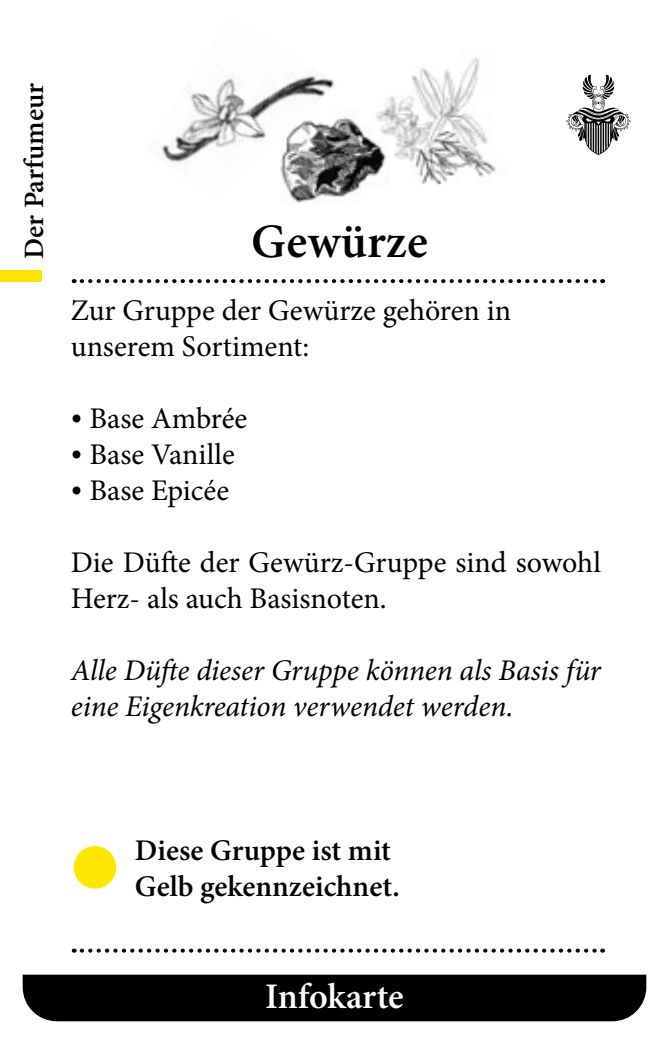
<style>
.page{position:relative;width:669px;height:1044px;background:#fff}
.page>*{position:absolute;margin:0;border:0;box-sizing:border-box;transform-origin:0 0}
.t1{font:600 48px "Minion Pro";letter-spacing:.005em;color:#000}
.t2{font:600 36px "Minion Pro";letter-spacing:-.005em;color:#fff}
.t3{font:30px/36px "Minion Pro";color:#000}
.t4{font:italic 30px/36px "Minion Pro";letter-spacing:-.005em;color:#000}
.t5{font:600 30px/36px "Minion Pro";color:#000}
.t6{font:600 28px "Minion Pro";color:#000}
</style>
<div class="page">
<svg style="left:82px;top:279px;width:521px;height:4px"></svg>
<svg style="left:566px;top:75px;width:65px;height:80px"></svg>
<div style="left:0;top:270px;width:42px;height:12px;background:#ffe500"></div>
<div style="left:23px;top:974px;width:623px;height:46px;background:#000"></div>
<svg style="left:82px;top:948px;width:521px;height:4px"></svg>
<div style="left:74px;top:845px;width:42px;height:43px;background:#ffe500;border-radius:50%"></div>
<img style="left:293px;top:117px;width:74px;height:86px">
<img style="left:367px;top:57px;width:129px;height:127px">
<img style="left:161px;top:72px;width:177px;height:127px">
<p class="t6" style="left:15px;top:259px;width:177px;rotate:-90deg">Der Parfumeur</p>
<h1 class="t1" style="left:251px;top:208px;width:178px">Gewürze</h1>
<p class="t3" style="left:71px;top:292px;width:442px">Zur Gruppe der Gewürze gehören in unserem Sortiment:</p>
<p class="t3" style="left:71px;top:400px;width:178px">• Base Ambrée</p>
<p class="t3" style="left:71px;top:436px;width:166px">• Base Vanille</p>
<p class="t3" style="left:71px;top:472px;width:160px">• Base Epicée</p>
<p class="t3" style="left:71px;top:544px;width:532px">Die Düfte der Gewürz-Gruppe sind sowohl<br>Herz- als auch Basisnoten.</p>
<p class="t4" style="left:71px;top:652px;width:532px">Alle Düfte dieser Gruppe können als Basis für eine Eigenkreation verwendet werden.</p>
<p class="t5" style="left:135px;top:832px;width:266px">Diese Gruppe ist mit<br>Gelb gekennzeichnet.</p>
<p class="t2" style="left:265px;top:971px;width:140px">Infokarte</p>
</div>
